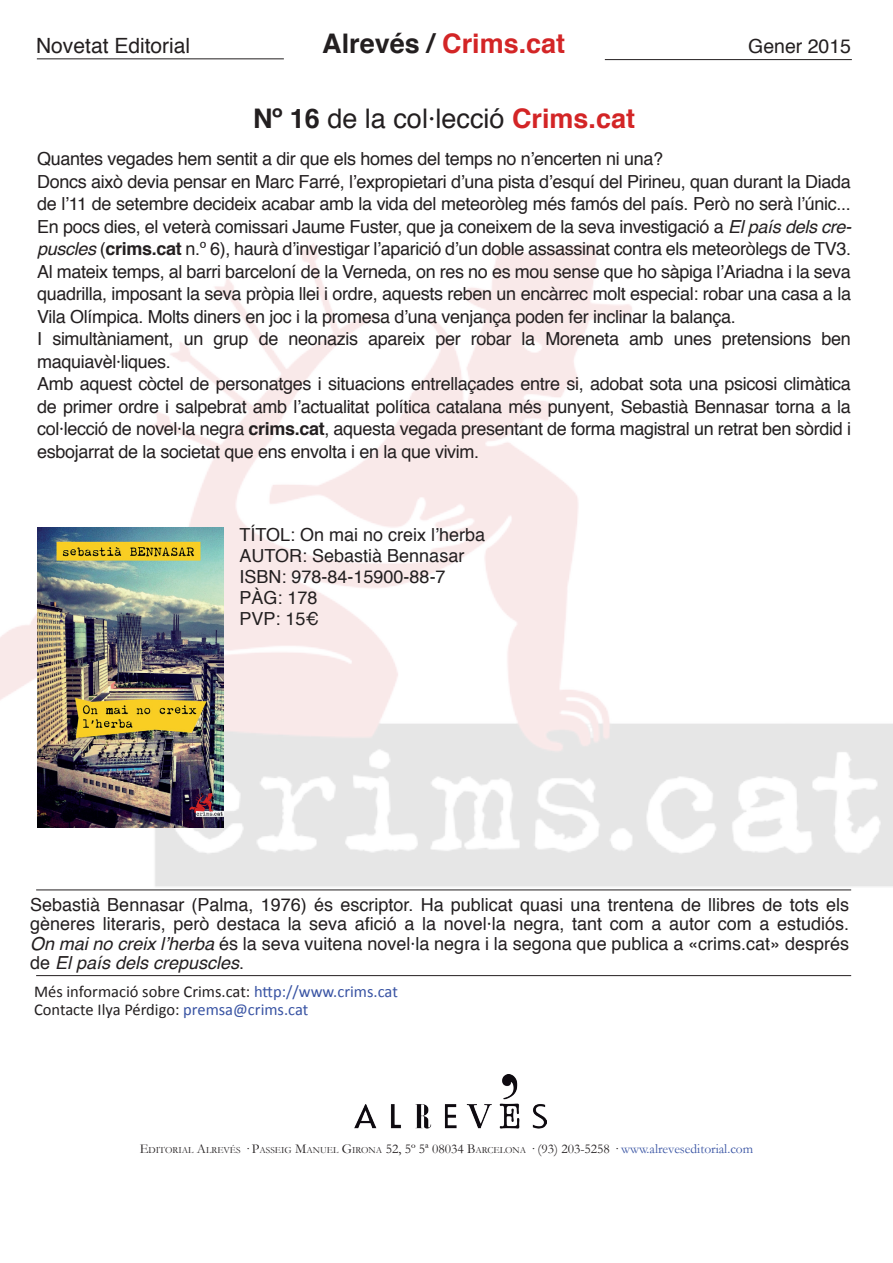
<style>
.page{position:relative;width:893px;height:1263px;background:#fff}
.page>*{position:absolute;margin:0;border:0;box-sizing:border-box;transform-origin:0 0}
.t1{font:27px "Helvetica";color:#231f20}
.t2{font:700 27px "Helvetica";color:#d32526}
.t3{font:21px "Helvetica";color:#231f20}
.t4{font:19.5px "Helvetica";color:#231f20}
.t5{font:18px/22.5px "Helvetica";letter-spacing:-.02em;color:#231f20;text-align:justify}
.t6{font:18px/21px "Helvetica";color:#231f20}
.t7{font:16.5px/18px "Calibri";color:#231f20}
.t8{font:9.45px "Garamond";color:#231f20}
.s1{color:#231f20}
.s2{font-weight:700}
.s3{font-weight:700;color:#d32526}
.s4{font-style:italic}
.s5{color:#3853a3}
.s6{font-size:13.5px}
.s7{font-size:13.5px;color:#3853a3}
</style>
<div class="page">
<img style="left:354px;top:1074px;width:193px;height:55px">
<hr style="left:37px;top:58px;width:247px;height:1px;background:#231f20">
<hr style="left:36px;top:889px;width:815px;height:1px;background:#231f20">
<hr style="left:36px;top:975px;width:815px;height:1px;background:#231f20">
<hr style="left:605px;top:59px;width:247px;height:1px;background:#231f20">
<img style="left:37px;top:527px;width:187px;height:301px">
<p class="t3" style="left:36px;top:30px;width:156px">Novetat Editorial</p>
<h1 class="t2" style="left:322px;top:22px;width:245px"><span class="s1">Alrevés /</span> Crims.cat</h1>
<p class="t4" style="left:748px;top:31px;width:104px">Gener 2015</p>
<h1 class="t1" style="left:253px;top:98px;width:384px"><span class="s2">Nº 16</span> de la col·lecció <span class="s3">Crims.cat</span></h1>
<p class="t5" style="left:37px;top:148px;width:816px;text-align:left">Quantes vegades hem sentit a dir que els homes del temps no n’encerten ni una?<br>Doncs això devia pensar en Marc Farré, l’expropietari d’una pista d’esquí del Pirineu, quan durant la Diada de l’11 de setembre decideix acabar amb la vida del meteoròleg més famós del país. Però no serà l’únic...<br>En pocs dies, el veterà comissari Jaume Fuster, que ja coneixem de la seva investigació a <span class="s4">El país dels cre&shy;puscles</span> (<span class="s2">crims.cat</span> n.º 6), haurà d’investigar l’aparició d’un doble assassinat contra els meteoròlegs de TV3.<br>Al mateix temps, al barri barceloní de la Verneda, on res no es mou sense que ho sàpiga l’Ariadna i la seva quadrilla, imposant la seva pròpia llei i ordre, aquests reben un encàrrec molt especial: robar una casa a la Vila Olímpica. Molts diners en joc i la promesa d’una venjança poden fer inclinar la balança.<br>I simultàniament, un grup de neonazis apareix per robar la Moreneta amb unes pretensions ben maquiavèl·liques.<br>Amb aquest còctel de personatges i situacions entrellaçades entre si, adobat sota una psicosi climàtica de primer ordre i salpebrat amb l’actualitat política catalana més punyent, Sebastià Bennasar torna a la col·lecció de novel·la negra <span class="s2">crims.cat</span>, aquesta vegada presentant de forma magistral un retrat ben sòrdid i esbojarrat de la societat que ens envolta i en la que vivim.</p>
<p class="t6" style="left:240px;top:524px;width:247px">TÍTOL: On mai no creix l’herba<br>AUTOR: Sebastià Bennasar<br>ISBN: 978-84-15900-88-7<br>PÀG: 178<br>PVP: 15€</p>
<p class="t5" style="left:30px;top:895px;width:820px;line-height:19.5px">Sebastià Bennasar (Palma, 1976) és escriptor. Ha publicat quasi una trentena de llibres de tots els gèneres literaris, però destaca la seva afició a la novel·la negra, tant com a autor com a estudiós.<br><span class="s4">On mai no creix l’herba</span> és la seva vuitena novel·la negra i la segona que publica a «crims.cat» després de <span class="s4">El país dels crepuscles</span>.</p>
<p class="t7" style="left:34px;top:982px;width:365px">Més informació sobre Crims.cat: <span class="s5">http://www.crims.cat<br></span>Contacte Ilya Pérdigo: <span class="s5">premsa@crims.cat</span></p>
<p class="t8" style="left:140px;top:1144px;width:615px"><span class="s6">E</span>DITORIAL <span class="s6">A</span>LREVÉS <span class="s6">· P</span>ASSEIG <span class="s6">M</span>ANUEL <span class="s6">G</span>IRONA <span class="s6">52, 5º 5ª 08034 B</span>ARCELONA <span class="s6">· (93) 203-5258 ·</span> <span class="s7">www.alreveseditorial.com</span></p>
</div>
